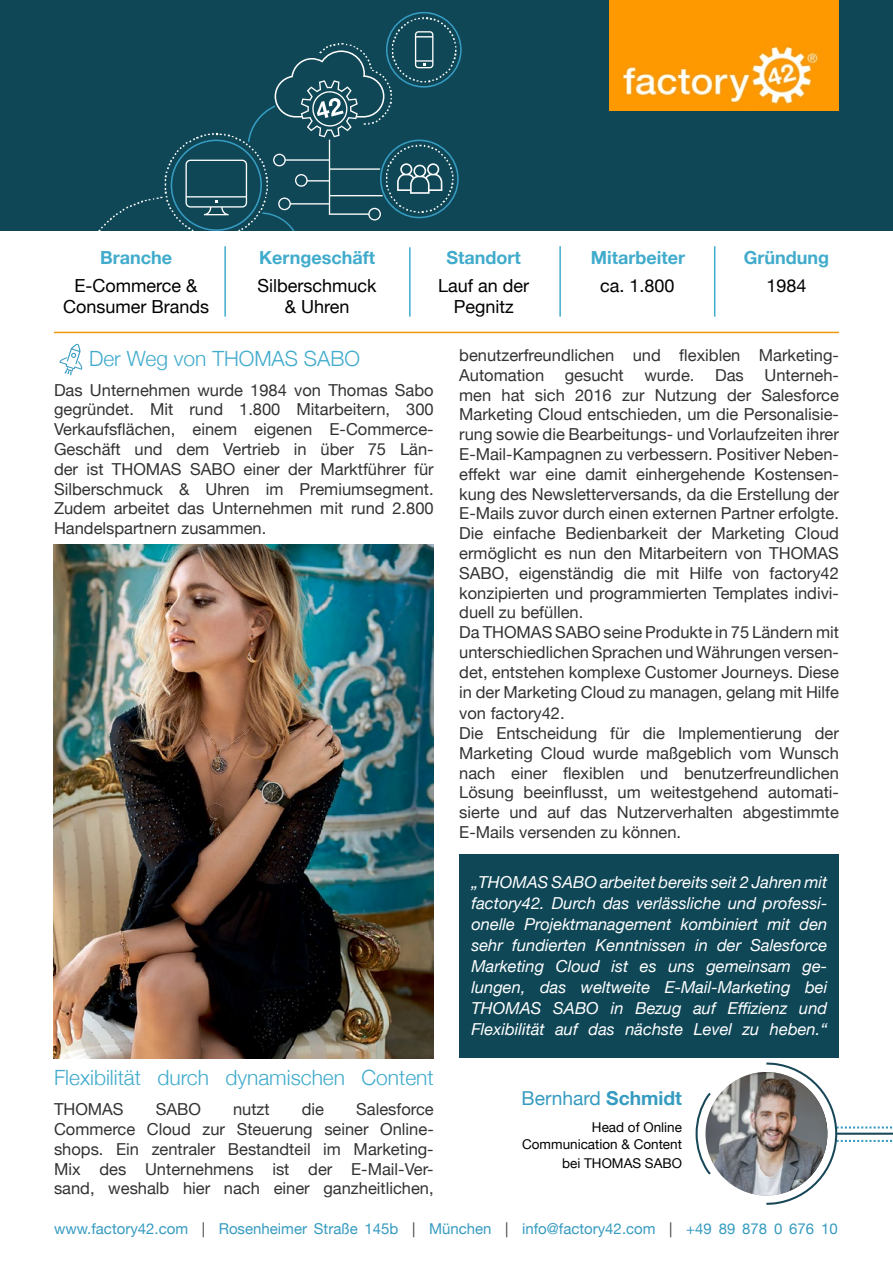
<style>
.page{position:relative;width:893px;height:1263px;background:#fff}
.page>*{position:absolute;margin:0;border:0;box-sizing:border-box;transform-origin:0 0}
.t1{font:300 21px "Helvetica Neue";color:#41abcc}
.t2{font:19.2px "Helvetica Neue";color:#369bc0}
.t3{font:18px/21.6px "Helvetica Neue";color:#000;text-align:center}
.t4{font:700 18px "Helvetica Neue";color:#41abcc}
.t5{font:16.5px/19.8px "Helvetica Neue";color:#333;text-align:justify}
.t6{font:italic 16.5px/21px "Helvetica Neue";color:#fff;text-align:justify}
.t7{font:15px "Helvetica Neue";color:#369bc0}
.t8{font:13.5px/16.2px "Helvetica Neue";color:#000;text-align:right}
.s1{font-weight:700}
.s2{color:#3e3e3e}
.s3{font-size:18px;color:#fff}
</style>
<div class="page">
<div style="left:0;top:0;width:893px;height:231px;background:#0f4757"></div>
<svg style="left:98px;top:12px;width:364px;height:219px"></svg>
<img style="left:610px;top:0;width:228px;height:111px">
<hr style="left:224px;top:246px;width:2px;height:71px;background:#41abcc">
<hr style="left:409px;top:247px;width:2px;height:70px;background:#41abcc">
<hr style="left:559px;top:246px;width:2px;height:71px;background:#41abcc">
<hr style="left:714px;top:246px;width:1px;height:71px;background:#41abcc">
<svg style="left:59px;top:343px;width:24px;height:32px"></svg>
<hr style="left:54px;top:332px;width:785px;height:1px;background:#f39911">
<img style="left:54px;top:545px;width:379px;height:513px">
<div style="left:460px;top:854px;width:379px;height:204px;background:#0f4757"></div>
<svg style="left:696px;top:1062px;width:196px;height:143px"></svg>
<img style="left:705px;top:1072px;width:122px;height:123px">
<p class="t4" style="left:100px;top:243px;width:74px">Branche</p>
<p class="t4" style="left:259px;top:243px;width:117px">Kerngeschäft</p>
<p class="t4" style="left:446px;top:243px;width:76px">Standort</p>
<p class="t4" style="left:591px;top:243px;width:96px">Mitarbeiter</p>
<p class="t4" style="left:744px;top:243px;width:87px">Gründung</p>
<p class="t3" style="left:63px;top:276px;width:148px">E-Commerce &amp;<br>Consumer Brands</p>
<p class="t3" style="left:258px;top:276px;width:121px">Silberschmuck &amp; Uhren</p>
<p class="t3" style="left:438px;top:276px;width:93px">Lauf an der<br>Pegnitz</p>
<p class="t3" style="left:600px;top:276px;width:76px">ca. 1.800</p>
<p class="t3" style="left:766px;top:276px;width:42px">1984</p>
<p class="t1" style="left:89px;top:341px;width:272px">Der Weg von THOMAS SABO</p>
<p class="t5" style="left:54px;top:381px;width:381px">Das Unternehmen wurde 1984 von Thomas Sabo gegründet. Mit rund 1.800 Mitarbeitern, 300<br>Verkaufsflächen, einem eigenen E-Commerce-Geschäft und dem Vertrieb in über 75 Län&shy;der ist THOMAS SABO einer der Marktführer für Silberschmuck &amp; Uhren im Premiumsegment.<br>Zudem arbeitet das Unternehmen mit rund 2.800<br>Handelspartnern zusammen.</p>
<p class="t1" style="left:54px;top:1061px;width:381px">Flexibilität durch dynamischen Content</p>
<p class="t5" style="left:54px;top:1100px;width:71px">THOMAS</p>
<p class="t5" style="left:156px;top:1100px;width:47px">SABO</p>
<p class="t5" style="left:233px;top:1100px;width:38px">nutzt</p>
<p class="t5" style="left:302px;top:1100px;width:24px">die</p>
<p class="t5" style="left:54px;top:1100px;width:381px;text-indent:302px">Salesforce Commerce Cloud zur Steuerung seiner Online&shy;shops. Ein zentraler Bestandteil im Marketing-Mix des Unternehmens ist der E-Mail-Ver&shy;sand, weshalb hier nach einer ganzheitlichen,</p>
<p class="t5" style="left:459px;top:346px;width:381px;text-align:left">benutzerfreundlichen und flexiblen Marketing-Automation gesucht wurde. Das Unterneh&shy;men hat sich 2016 zur Nutzung der Salesforce Marketing Cloud entschieden, um die Personalisie&shy;rung sowie die Bearbeitungs- und Vorlaufzeiten ihrer E-Mail-Kampagnen zu verbessern. Positiver Neben&shy;effekt war eine damit einhergehende Kostensen&shy;kung des Newsletterversands, da die Erstellung der E-Mails zuvor durch einen externen Partner erfolgte.<br>Die einfache Bedienbarkeit der Marketing Cloud ermöglicht es nun den Mitarbeitern von THOMAS SABO, eigenständig die mit Hilfe von factory42 konzipierten und programmierten Templates indivi&shy;duell zu befüllen.<br>Da THOMAS SABO seine Produkte in 75 Ländern mit unterschiedlichen Sprachen und Währungen versen&shy;det, entstehen komplexe Customer Journeys. Diese in der Marketing Cloud zu managen, gelang mit Hilfe</p>
<p class="t5" style="left:459px;top:704px;width:381px;text-align:left">von factory42.<br>Die Entscheidung für die Implementierung der Marketing Cloud wurde maßgeblich vom Wunsch nach einer flexiblen und benutzerfreundlichen Lösung beeinflusst, um weitestgehend automati&shy;sierte und auf das Nutzerverhalten abgestimmte E-Mails versenden zu können.</p>
<p class="t6" style="left:471px;top:873px;width:357px">„THOMAS SABO arbeitet bereits seit 2 Jahren mit factory42. Durch das verlässliche und professi&shy;onelle Projektmanagement kombiniert mit den sehr fundierten Kenntnissen in der Salesforce Marketing Cloud ist es uns gemeinsam ge&shy;lungen, das weltweite E-Mail-Marketing bei THOMAS SABO in Bezug auf Effizienz und Flexibilität auf das nächste Level zu heben.“</p>
<p class="t2" style="left:522px;top:1085px;width:162px">Bernhard <span class="s1">Schmidt</span></p>
<p class="t8" style="left:522px;top:1120px;width:161px">Head of Online<br>Communication &amp; Content</p>
<p class="t8" style="left:562px;top:1156px;width:121px">bei THOMAS SABO</p>
<p class="t7" style="left:54px;top:1218px;width:785px">www.factory42.com <span class="s2">|</span> Rosenheimer Straße 145b <span class="s2">|</span> München <span class="s2">|</span> info@factory42.com <span class="s2">|</span> +49 89 878 0 676 10<span class="s3">2</span></p>
</div>
